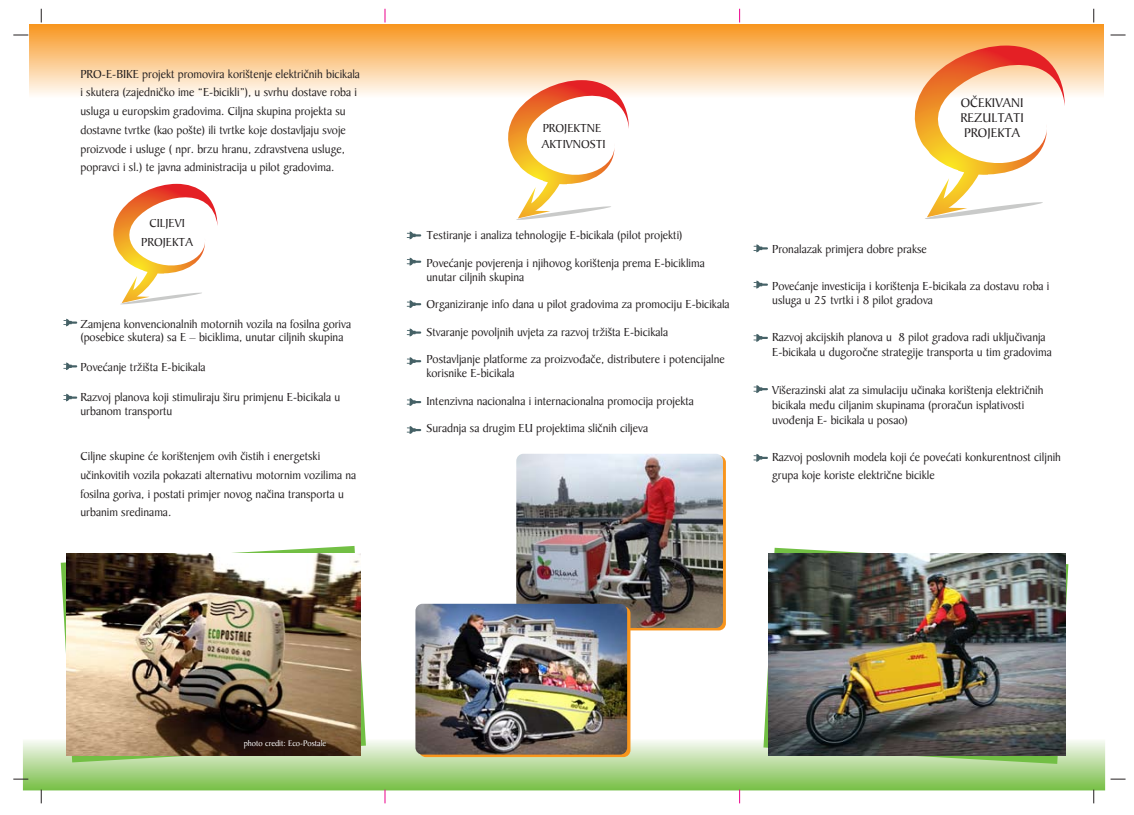
<style>
.page{position:relative;width:1134px;height:815px;background:#fff}
.page>*{position:absolute;margin:0;border:0;box-sizing:border-box;transform-origin:0 0}
.t1{font:13.5px/14.9px "Baker Signet BT";color:#231f20;text-align:justify}
.t2{font:12.5px/18.8px "Baker Signet BT";color:#231f20}
.t3{font:8.75px "Baker Signet BT";color:#fff}
</style>
<div class="page">
<svg style="left:23px;top:718px;width:1082px;height:72px;background:#b1d894"></svg>
<svg style="left:29px;top:25px;width:1075px;height:70px;background:#fbc583"></svg>
<svg style="left:1093px;top:790px;width:1px;height:13px"></svg>
<svg style="left:1093px;top:9px;width:1px;height:14px"></svg>
<svg style="left:41px;top:790px;width:1px;height:13px"></svg>
<svg style="left:41px;top:9px;width:1px;height:14px"></svg>
<svg style="left:385px;top:790px;width:1px;height:13px"></svg>
<svg style="left:385px;top:9px;width:1px;height:14px"></svg>
<svg style="left:739px;top:790px;width:1px;height:13px"></svg>
<svg style="left:739px;top:9px;width:1px;height:14px"></svg>
<svg style="left:13px;top:779px;width:15px;height:1px"></svg>
<svg style="left:1110px;top:779px;width:15px;height:1px"></svg>
<svg style="left:1110px;top:35px;width:15px;height:1px"></svg>
<svg style="left:13px;top:35px;width:15px;height:1px"></svg>
<svg style="left:61px;top:546px;width:305px;height:216px"></svg>
<img style="left:66px;top:554px;width:295px;height:201px">
<svg style="left:763px;top:548px;width:305px;height:216px"></svg>
<img style="left:769px;top:554px;width:297px;height:201px">
<svg style="left:505px;top:78px;width:124px;height:142px"></svg>
<svg style="left:407px;top:231px;width:13px;height:8px"></svg>
<svg style="left:407px;top:258px;width:13px;height:8px"></svg>
<svg style="left:407px;top:300px;width:13px;height:8px"></svg>
<svg style="left:407px;top:329px;width:13px;height:7px"></svg>
<svg style="left:407px;top:398px;width:13px;height:8px"></svg>
<svg style="left:407px;top:426px;width:13px;height:8px"></svg>
<svg style="left:407px;top:357px;width:13px;height:8px"></svg>
<img style="left:516px;top:454px;width:207px;height:174px">
<svg style="left:419px;top:606px;width:211px;height:151px"></svg>
<img style="left:415px;top:604px;width:212px;height:151px">
<svg style="left:63px;top:319px;width:13px;height:7px"></svg>
<svg style="left:63px;top:363px;width:13px;height:7px"></svg>
<svg style="left:63px;top:394px;width:13px;height:7px"></svg>
<svg style="left:911px;top:43px;width:154px;height:176px"></svg>
<svg style="left:113px;top:183px;width:105px;height:122px"></svg>
<svg style="left:753px;top:244px;width:14px;height:8px"></svg>
<svg style="left:753px;top:281px;width:14px;height:8px"></svg>
<svg style="left:753px;top:334px;width:14px;height:8px"></svg>
<svg style="left:753px;top:385px;width:14px;height:8px"></svg>
<svg style="left:753px;top:454px;width:14px;height:8px"></svg>
<p class="t2" style="left:80px;top:64px;width:281px">PRO-E-BIKE projekt promovira korištenje električnih bicikala i skutera (zajedničko ime “E-bicikli”), u svrhu dostave roba i usluga u europskim gradovima. Ciljna skupina projekta su dostavne tvrtke (kao pošte) ili tvrtke koje dostavljaju svoje proizvode i usluge ( npr. brzu hranu, zdravstvena usluge, popravci i sl.) te javna administracija u pilot gradovima.</p>
<p class="t2" style="left:141px;top:214px;width:53px;text-align:center">CILJEVI<br>PROJEKTA</p>
<p class="t2" style="left:80px;top:317px;width:272px;line-height:13.8px">Zamjena konvencionalnih motornih vozila na fosilna goriva (posebice skutera) sa E – biciklima, unutar ciljnih skupina</p>
<p class="t2" style="left:80px;top:358px;width:127px">Povećanje tržišta E-bicikala</p>
<p class="t2" style="left:80px;top:390px;width:261px;line-height:13.8px">Razvoj planova koji stimuliraju širu primjenu E-bicikala u urbanom transportu</p>
<p class="t2" style="left:80px;top:447px;width:277px">Ciljne skupine će korištenjem ovih čistih i energetski učinkovitih vozila pokazati alternativu motornim vozilima na fosilna goriva, i postati primjer novog načina transporta u urbanim sredinama.</p>
<p class="t2" style="left:542px;top:120px;width:65px;line-height:16.5px">PROJEKTNE<br>AKTIVNOSTI</p>
<p class="t2" style="left:426px;top:226px;width:258px">Testiranje i analiza tehnologije E-bicikala (pilot projekti)</p>
<p class="t2" style="left:426px;top:256px;width:280px;line-height:13.8px">Povećanje povjerenja i njihovog korištenja prema E-biciklima unutar ciljnih skupina</p>
<p class="t2" style="left:426px;top:295px;width:305px">Organiziranje info dana u pilot gradovima za promociju E-bicikala</p>
<p class="t2" style="left:426px;top:322px;width:243px">Stvaranje povoljnih uvjeta za razvoj tržišta E-bicikala</p>
<p class="t2" style="left:426px;top:352px;width:300px;line-height:13.8px">Postavljanje platforme za proizvođače, distributere i potencijalne korisnike E-bicikala</p>
<p class="t2" style="left:426px;top:391px;width:269px">Intenzivna nacionalna i internacionalna promocija projekta</p>
<p class="t2" style="left:426px;top:419px;width:223px">Suradnja sa drugim EU projektima sličnih ciljeva</p>
<p class="t1" style="left:960px;top:95px;width:65px">OČEKIVANI REZULTATI PROJEKTA</p>
<p class="t2" style="left:772px;top:239px;width:156px">Pronalazak primjera dobre prakse</p>
<p class="t2" style="left:772px;top:279px;width:279px;line-height:13.8px">Povećanje investicija i korištenja E-bicikala za dostavu roba i usluga u 25 tvrtki i 8 pilot gradova</p>
<p class="t2" style="left:772px;top:330px;width:281px;line-height:15px">Razvoj akcijskih planova u 8 pilot gradova radi uključivanja<br>E-bicikala u dugoročne strategije transporta u tim gradovima</p>
<p class="t2" style="left:772px;top:382px;width:273px;line-height:15px">Višerazinski alat za simulaciju učinaka korištenja električnih bicikala među ciljanim skupinama (proračun isplativosti uvođenja E- bicikala u posao)</p>
<p class="t2" style="left:772px;top:449px;width:290px;line-height:17.5px">Razvoj poslovnih modela koji će povećati konkurentnost ciljnih grupa koje koriste električne bicikle</p>
<p class="t3" style="left:244px;top:738px;width:84px">photo credit: Eco-Postale</p>
</div>
